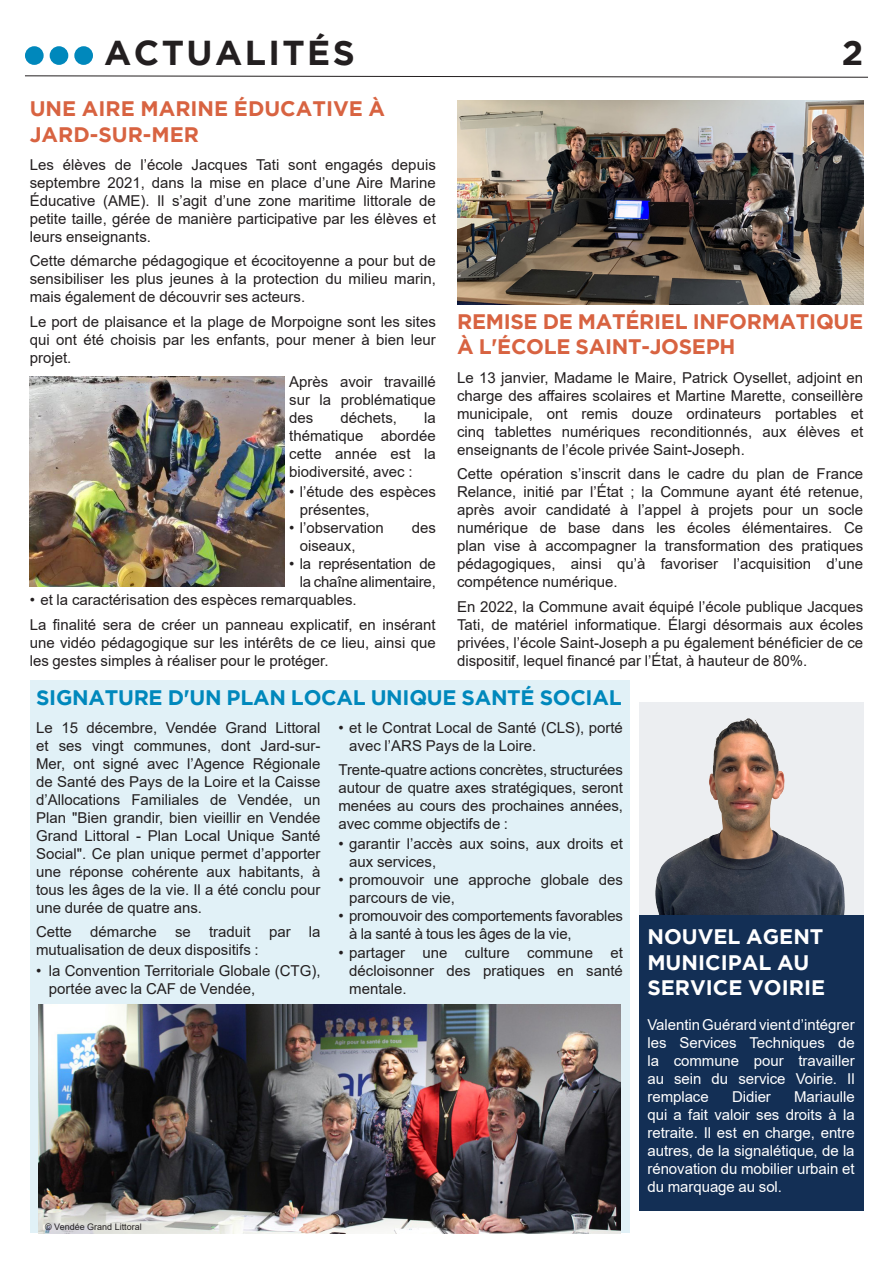
<style>
.page{position:relative;width:893px;height:1263px;background:#fff}
.page>*{position:absolute;margin:0;border:0;box-sizing:border-box;transform-origin:0 0}
.t1{font:700 34.5px "Gotham";letter-spacing:.07em;color:#231f20}
.t2{font:700 21px/25.2px "Gotham";letter-spacing:-.015em;color:#d86341}
.t3{font:700 21px "Gotham";letter-spacing:-.015em;color:#0088bc}
.t4{font:700 21px "Gotham";color:#fff}
.t5{font:15px/18px "Arial";color:#231f20;text-align:justify}
.t6{font:15px/18px "Arial";letter-spacing:-.005em;color:#fff;text-align:justify}
.t7{font:9px "Arial";color:#231f20}
</style>
<div class="page">
<div style="left:30px;top:680px;width:599px;height:553px;background:#e1f1f7"></div>
<div style="left:639px;top:703px;width:224px;height:289px;background:#eceef1"></div>
<img style="left:655px;top:718px;width:190px;height:197px">
<div style="left:639px;top:915px;width:224px;height:296px;background:#132f55"></div>
<img style="left:30px;top:377px;width:255px;height:209px">
<img style="left:457px;top:101px;width:406px;height:203px">
<img style="left:39px;top:1005px;width:581px;height:228px">
<svg style="left:25px;top:75px;width:843px;height:3px"></svg>
<div style="left:25px;top:46px;width:19px;height:19px;background:#0088bc;border-radius:50%"></div>
<div style="left:50px;top:46px;width:18px;height:19px;background:#0088bc;border-radius:50%"></div>
<div style="left:74px;top:46px;width:19px;height:19px;background:#0088bc;border-radius:50%"></div>
<h1 class="t1" style="left:104px;top:33px;width:252px">ACTUALITÉS</h1>
<h1 class="t1" style="left:842px;top:33px;width:23px">2</h1>
<h2 class="t2" style="left:30px;top:96px;width:357px">UNE AIRE MARINE ÉDUCATIVE À<br>JARD-SUR-MER</h2>
<p class="t5" style="left:30px;top:156px;width:408px">Les élèves de l’école Jacques Tati sont engagés depuis septembre 2021, dans la mise en place d’une Aire Marine Éducative (AME). Il s’agit d’une zone maritime littorale de petite taille, gérée de manière participative par les élèves et leurs enseignants.</p>
<p class="t5" style="left:30px;top:252px;width:408px">Cette démarche pédagogique et écocitoyenne a pour but de sensibiliser les plus jeunes à la protection du milieu marin, mais également de découvrir ses acteurs.</p>
<p class="t5" style="left:30px;top:312px;width:408px">Le port de plaisance et la plage de Morpoigne sont les sites qui ont été choisis par les enfants, pour mener à bien leur projet.</p>
<p class="t5" style="left:289px;top:373px;width:148px">Après avoir travaillé sur la problématique des</p>
<p class="t5" style="left:340px;top:409px;width:58px">déchets,</p>
<p class="t5" style="left:289px;top:409px;width:148px;text-indent:135px">la thématique abordée cette année est la biodiversité, avec :</p>
<p class="t5" style="left:300px;top:483px;width:138px;text-indent:-11px">• l’étude des espèces présentes,</p>
<p class="t5" style="left:289px;top:519px;width:96px">• l’observation</p>
<p class="t5" style="left:412px;top:519px;width:26px">des</p>
<p class="t5" style="left:300px;top:537px;width:57px">oiseaux,</p>
<p class="t5" style="left:289px;top:555px;width:148px;text-align:right">• la représentation de la chaîne alimentaire,</p>
<p class="t5" style="left:30px;top:588px;width:408px;line-height:24.3px">• et la caractérisation des espèces remarquables.<br>La finalité sera de créer un panneau explicatif, en insérant</p>
<p class="t5" style="left:30px;top:633px;width:408px">une vidéo pédagogique sur les intérêts de ce lieu, ainsi que les gestes simples à réaliser pour le protéger.</p>
<h2 class="t2" style="left:457px;top:309px;width:408px">REMISE DE MATÉRIEL INFORMATIQUE<br>À L'ÉCOLE SAINT-JOSEPH</h2>
<p class="t5" style="left:457px;top:368px;width:408px">Le 13 janvier, Madame le Maire, Patrick Oysellet, adjoint en charge des affaires scolaires et Martine Marette, conseillère municipale, ont remis douze ordinateurs portables et cinq tablettes numériques reconditionnés, aux élèves et enseignants de l’école privée Saint-Joseph.</p>
<p class="t5" style="left:457px;top:465px;width:408px">Cette opération s’inscrit dans le cadre du plan de France Relance, initié par l’État ; la Commune ayant été retenue, après avoir candidaté à l’appel à projets pour un socle numérique de base dans les écoles élémentaires. Ce plan vise à accompagner la transformation des pratiques pédagogiques, ainsi qu’à favoriser l’acquisition d’une compétence numérique.</p>
<p class="t5" style="left:457px;top:597px;width:408px">En 2022, la Commune avait équipé l’école publique Jacques Tati, de matériel informatique. Élargi désormais aux écoles privées, l’école Saint-Joseph a pu également bénéficier de ce dispositif, lequel financé par l’État, à hauteur de 80%.</p>
<h2 class="t3" style="left:36px;top:685px;width:587px">SIGNATURE D'UN PLAN LOCAL UNIQUE SANTÉ SOCIAL</h2>
<p class="t5" style="left:36px;top:719px;width:286px">Le 15 décembre, Vendée Grand Littoral et ses vingt communes, dont Jard-sur-Mer, ont signé avec l’Agence Régionale de Santé des Pays de la Loire et la Caisse d’Allocations Familiales de Vendée, un Plan "Bien grandir, bien vieillir en Vendée Grand Littoral - Plan Local Unique Santé Social". Ce plan unique permet d’apporter une réponse cohérente aux habitants, à tous les âges de la vie. Il a été conclu pour une durée de quatre ans.</p>
<p class="t5" style="left:36px;top:923px;width:286px">Cette démarche se traduit par la mutualisation de deux dispositifs :</p>
<p class="t5" style="left:49px;top:961px;width:273px;text-indent:-13px">• la Convention Territoriale Globale (CTG), portée avec la CAF de Vendée,</p>
<p class="t5" style="left:349px;top:719px;width:275px;text-indent:-11px">• et le Contrat Local de Santé (CLS), porté avec l’ARS Pays de la Loire.</p>
<p class="t5" style="left:339px;top:761px;width:286px">Trente-quatre actions concrètes, structurées autour de quatre axes stratégiques, seront menées au cours des prochaines années, avec comme objectifs de :</p>
<p class="t5" style="left:349px;top:835px;width:275px;text-indent:-11px">• garantir l’accès aux soins, aux droits et aux services,</p>
<p class="t5" style="left:349px;top:871px;width:275px;text-indent:-11px">• promouvoir une approche globale des parcours de vie,</p>
<p class="t5" style="left:349px;top:907px;width:275px;text-indent:-11px">• promouvoir des comportements favorables à la santé à tous les âges de la vie,</p>
<p class="t5" style="left:349px;top:943px;width:275px;text-indent:-11px">• partager une culture commune et décloisonner des pratiques en santé mentale.</p>
<p class="t7" style="left:45px;top:1220px;width:98px">© Vendée Grand Littoral</p>
<h2 class="t4" style="left:647px;top:925px;width:17px">NOUVEL</h2>
<h2 class="t4" style="left:746px;top:925px;width:48px">AGENT</h2>
<h2 class="t4" style="left:647px;top:950px;width:15px">MUNICIPAL</h2>
<h2 class="t4" style="left:777px;top:950px;width:17px">AU</h2>
<h2 class="t4" style="left:647px;top:975px;width:15px">SERVICE</h2>
<h2 class="t4" style="left:748px;top:975px;width:14px">VOIRIE</h2>
<p class="t6" style="left:647px;top:1015px;width:209px">Valentin Guérard vient d’intégrer les Services Techniques de la commune pour travailler au sein du service Voirie. Il remplace</p>
<p class="t6" style="left:647px;top:1087px;width:209px;text-indent:147px">Mariaulle qui a fait valoir ses droits à la retraite. Il est en charge, entre autres, de la signalétique, de la rénovation du mobilier urbain et du marquage au sol.</p>
<p class="t6" style="left:732px;top:1087px;width:40px">Didier</p>
</div>
